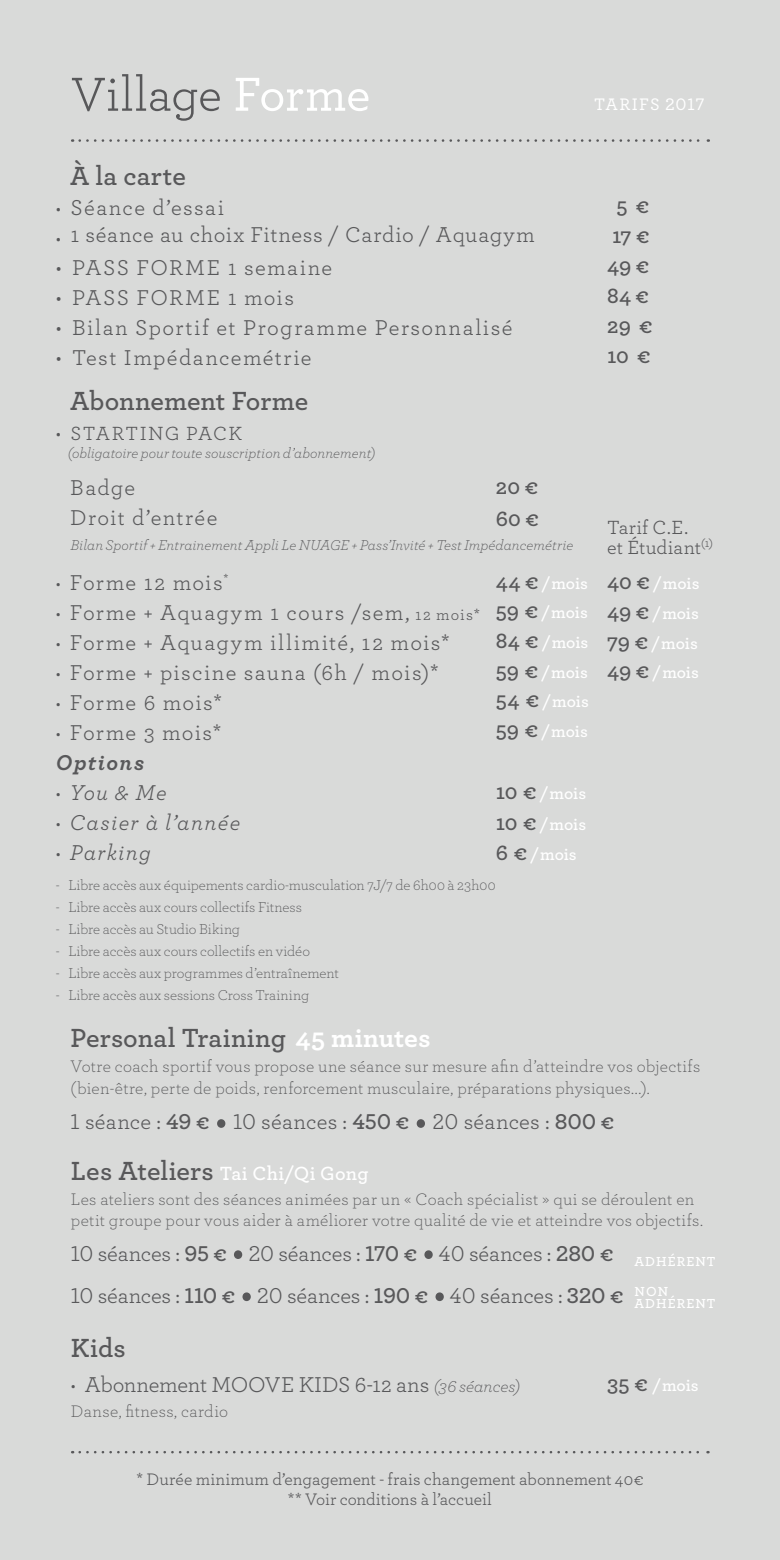
<style>
.page{position:relative;width:780px;height:1560px;background:#fff}
.page>*{position:absolute;margin:0;border:0;box-sizing:border-box;transform-origin:0 0}
.t1{font:50px "Archer";letter-spacing:-.005em;color:#58585a}
.t2{font:600 27.5px "Archer";color:#58585a}
.t3{font:22.5px/30px "Archer";letter-spacing:.045em;color:#58585a}
.t4{font:22.5px/42px "Archer";letter-spacing:-.01em;color:#58585a}
.t5{font:22.5px "Archer";letter-spacing:.01em;color:#58585a}
.t6{font:22.5px "Archer";letter-spacing:.065em;color:#58585a}
.t7{font:italic 22.5px "Archer";letter-spacing:.055em;color:#58585a}
.t8{font:600 22.5px/30px "Archer";color:#58585a;text-align:center}
.t9{font:600 20px "Archer";letter-spacing:.02em;color:#fff}
.t10{font:20px/20px "Archer";letter-spacing:.02em;color:#58585a}
.t11{font:20px "Archer";letter-spacing:.06em;color:#58585a}
.t12{font:300 17.5px/22.5px "Archer";letter-spacing:.015em;color:#58585a}
.t13{font:600 17.5px/29.5px "Archer";letter-spacing:-.005em;color:#fff;text-align:justify}
.t14{font:17.5px/20px "Archer";letter-spacing:-.005em;color:#58585a;text-align:center}
.t15{font:500 17.5px "Archer";letter-spacing:.05em;color:#fff}
.t16{font:300 15px "Archer";letter-spacing:-.005em;color:#58585a}
.t17{font:italic 300 15px "Archer";color:#58585a}
.t18{font:600 13.75px/30.2px "Archer";letter-spacing:.075em;color:#fff}
.s1{font-weight:500;color:#fff}
.s2{font-size:20px}
.s3{font-weight:300;font-size:20px}
.s4{font-size:16.25px}
.s5{font-weight:700;font-style:italic}
.s6{font-weight:300;font-style:normal;font-size:20px}
.s7{font-size:22.5px;color:#58585a}
.s8{font-weight:700;color:#fff}
.s9{font-weight:600}
.s10{font-size:50px}
.s11{font-size:27.5px;color:#58585a}
.s12{font-weight:300;font-style:italic;font-size:17.5px}
</style>
<div class="page">
<div style="left:0;top:0;width:780px;height:1559px;background:#d9dad9"></div>
<svg style="left:80px;top:139px;width:628px;height:3px"></svg>
<svg style="left:80px;top:1451px;width:628px;height:2px"></svg>
<h1 class="t1" style="left:71px;top:60px;width:301px">Village <span class="s1">Forme</span></h1>
<h2 class="t2" style="left:70px;top:155px;width:117px">À la carte</h2>
<p class="t3" style="left:56px;top:191px;width:170px"><span class="s2">•</span> Séance d’essai</p>
<p class="t3" style="left:56px;top:219px;width:480px"><sub>•</sub> 1 séance au choix Fitness / Cardio / Aquagym</p>
<p class="t3" style="left:56px;top:251px;width:278px">• PASS FORME 1 semaine</p>
<p class="t3" style="left:56px;top:281px;width:239px">• PASS FORME 1 mois</p>
<p class="t6" style="left:56px;top:312px;width:458px">• Bilan Sportif et Programme Personnalisé</p>
<p class="t3" style="left:56px;top:341px;width:257px">• Test Impédancemétrie</p>
<p class="t15" style="left:594px;top:92px;width:112px">TARIFS 2017</p>
<p class="t8" style="left:607px;top:189px;width:47px">5 €<br>17 €<br>49 €<br>84 €<br>29 €<br>10 €</p>
<h2 class="t2" style="left:70px;top:380px;width:239px">Abonnement Forme</h2>
<p class="t11" style="left:56px;top:419px;width:187px">• STARTING PACK</p>
<p class="t17" style="left:68px;top:442px;width:309px">(obligatoire pour toute souscription d’abonnement)</p>
<p class="t3" style="left:70px;top:471px;width:149px">Badge<br>Droit d’entrée</p>
<p class="t17" style="left:70px;top:535px;width:504px">Bilan Sportif + Entrainement Appli Le NUAGE + Pass’Invité + Test Impédancemétrie</p>
<p class="t3" style="left:56px;top:566px;width:174px"><span class="s3">•</span> Forme 12 mois<sup>*</sup></p>
<p class="t3" style="left:56px;top:596px;width:425px"><span class="s3">•</span> Forme + Aquagym 1 cours /sem, <span class="s4">12 mois*</span></p>
<p class="t3" style="left:56px;top:626px;width:395px"><span class="s3">•</span> Forme + Aquagym illimité, 12 mois*</p>
<p class="t3" style="left:56px;top:656px;width:384px"><span class="s3">•</span> Forme + piscine sauna (6h / mois)*</p>
<p class="t3" style="left:56px;top:686px;width:167px"><span class="s3">•</span> Forme 6 mois*</p>
<p class="t3" style="left:56px;top:716px;width:167px"><span class="s3">•</span> Forme 3 mois*<br><span class="s5">Options</span></p>
<p class="t7" style="left:56px;top:776px;width:112px"><span class="s6">•</span> You &amp; Me</p>
<p class="t7" style="left:56px;top:806px;width:186px"><span class="s6">•</span> Casier à l’année</p>
<p class="t7" style="left:56px;top:836px;width:96px"><span class="s6">•</span> Parking</p>
<p class="t16" style="left:56px;top:874px;width:441px">- Libre accès aux équipements cardio-musculation 7J/7 de 6h00 à 23h00</p>
<p class="t16" style="left:56px;top:896px;width:247px">- Libre accès aux cours collectifs Fitness</p>
<p class="t16" style="left:56px;top:918px;width:186px">- Libre accès au Studio Biking</p>
<p class="t16" style="left:56px;top:940px;width:255px">- Libre accès aux cours collectifs en vidéo</p>
<p class="t16" style="left:56px;top:963px;width:284px">- Libre accès aux programmes d’entraînement</p>
<p class="t16" style="left:56px;top:985px;width:255px">- Libre accès aux sessions Cross Training</p>
<p class="t8" style="left:496px;top:469px;width:45px;line-height:32px;text-align:left">20 €<br>60 €</p>
<p class="t13" style="left:496px;top:567px;width:94px"><span class="s7">44 €</span> / mois <span class="s7">59 €</span> / mois <span class="s7">84 €</span> / mois <span class="s7">59 €</span> / mois <span class="s7">54 €</span> / mois <span class="s7">59 €</span> / mois</p>
<p class="t13" style="left:496px;top:777px;width:92px;line-height:30.5px"><span class="s7">10 €</span> / mois <span class="s7">10 €</span> / mois <span class="s7">6 €</span> / mois</p>
<p class="t10" style="left:607px;top:516px;width:107px">Tarif C.E.<br>et Étudiant<sup>(1)</sup></p>
<p class="t13" style="left:607px;top:567px;width:94px"><span class="s7">40 €</span> / mois</p>
<p class="t13" style="left:607px;top:597px;width:93px"><span class="s7">49 €</span> / mois <span class="s7">79 €</span> / mois <span class="s7">49 €</span> / mois</p>
<h2 class="t2" style="left:71px;top:1017px;width:361px">Personal Training <span class="s8">45 minutes</span></h2>
<p class="t12" style="left:71px;top:1054px;width:631px">Votre coach sportif vous propose une séance sur mesure afin d’atteindre vos objectifs (bien-être, perte de poids, renforcement musculaire, préparations physiques...).</p>
<p class="t5" style="left:71px;top:1106px;width:545px">1 séance : <span class="s9">49 €</span> <span class="s10">•</span> 10 séances : <span class="s9">450 €</span> <span class="s10">•</span> 20 séances : <span class="s9">800 €</span></p>
<p class="t9" style="left:71px;top:1158px;width:299px"><span class="s11">Les Ateliers</span> Tai Chi/Qi Gong</p>
<p class="t12" style="left:71px;top:1187px;width:633px;line-height:21px">Les ateliers sont des séances animées par un « Coach spécialist » qui se déroulent en petit groupe pour vous aider à améliorer votre qualité de vie et atteindre vos objectifs.</p>
<p class="t4" style="left:71px;top:1230px;width:554px">10 séances : <span class="s9">95 €</span> <span class="s10">•</span> 20 séances : <span class="s9">170 €</span> <span class="s10">•</span> 40 séances : <span class="s9">280 €<br></span>10 séances : <span class="s9">110 €</span> <span class="s10">•</span> 20 séances : <span class="s9">190 €</span> <span class="s10">•</span> 40 séances : <span class="s9">320 €</span></p>
<p class="t18" style="left:634px;top:1245px;width:82px">ADHÉRENT<br>NON</p>
<p class="t18" style="left:634px;top:1287px;width:82px">ADHÉRENT</p>
<h2 class="t2" style="left:71px;top:1327px;width:56px">Kids</h2>
<p class="t4" style="left:71px;top:1362px;width:450px"><span class="s3">•</span> Abonnement MOOVE KIDS 6-12 ans <span class="s12">(36 séances)</span></p>
<p class="t12" style="left:71px;top:1398px;width:159px">Danse, fitness, cardio</p>
<p class="t13" style="left:607px;top:1369px;width:93px"><span class="s7">35 €</span> / mois</p>
<p class="t14" style="left:136px;top:1467px;width:508px">* Durée minimum d’engagement - frais changement abonnement 40€ ** Voir conditions à l’accueil</p>
</div>
